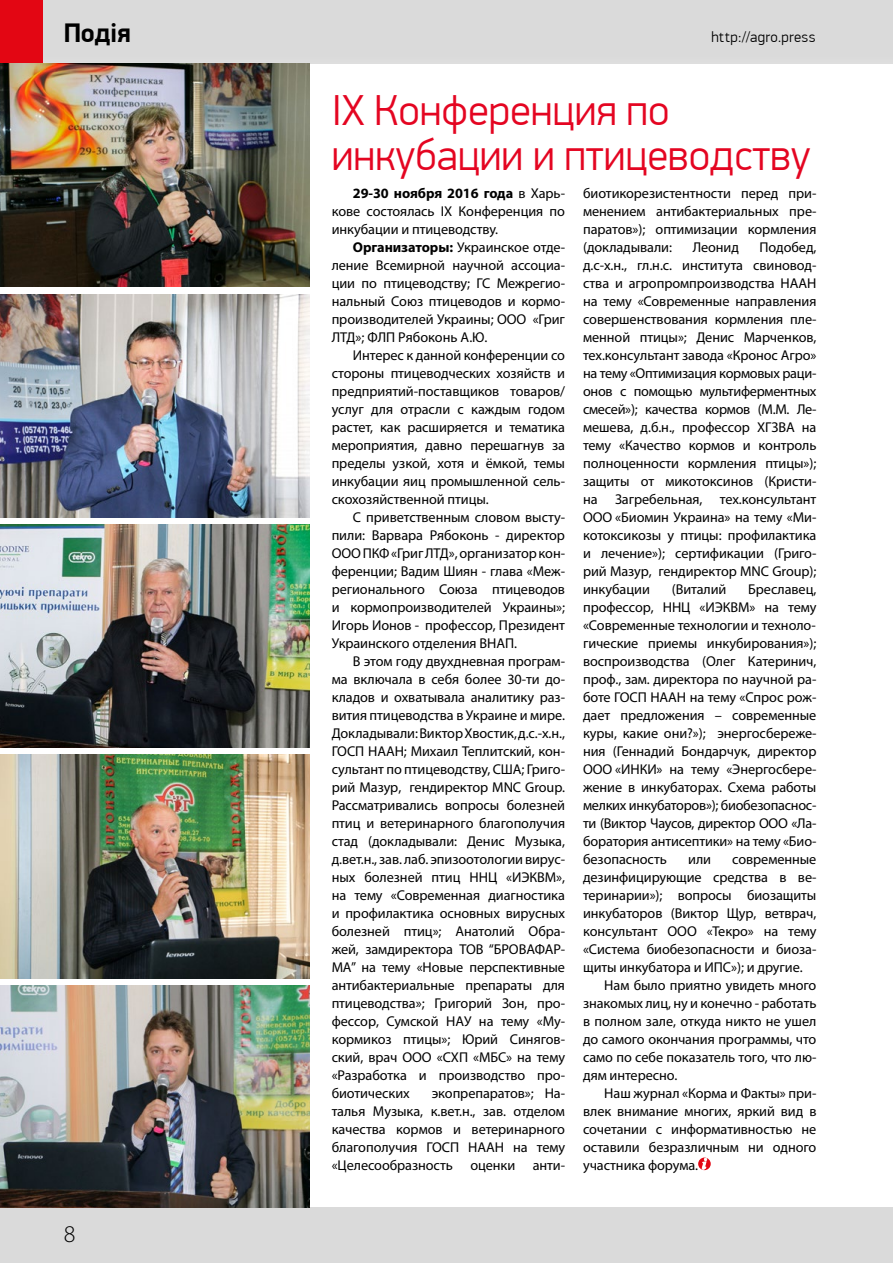
<style>
.page{position:relative;width:893px;height:1263px;background:#fff}
.page>*{position:absolute;margin:0;border:0;box-sizing:border-box;transform-origin:0 0}
.t1{font:300 43.5px/45px "PF Din Display Pro";color:#e40521}
.t2{font:700 27px "PF Din Display Pro";letter-spacing:-.015em;color:#000}
.t3{font:300 24px "Myriad Pro";color:#000}
.t4{font:300 15px "PF Din Display Pro";letter-spacing:.025em;color:#000}
.t5{font:14.25px/18px "Myriad Pro";letter-spacing:-.005em;color:#000;text-align:justify}
.s1{font-weight:700}
</style>
<div class="page">
<div style="left:0;top:1208px;width:893px;height:55px;background:#dadada"></div>
<div style="left:0;top:0;width:893px;height:64px;background:#dadada"></div>
<div style="left:0;top:0;width:43px;height:64px;background:#e30613"></div>
<img style="left:0;top:64px;width:309px;height:223px">
<img style="left:0;top:294px;width:309px;height:223px">
<img style="left:0;top:524px;width:309px;height:224px">
<img style="left:0;top:755px;width:309px;height:223px">
<img style="left:0;top:985px;width:309px;height:223px">
<svg style="left:698px;top:1157px;width:13px;height:13px"></svg>
<svg style="left:702px;top:1158px;width:5px;height:11px"></svg>
<h2 class="t2" style="left:64px;top:17px;width:69px">Подія</h2>
<p class="t4" style="left:711px;top:28px;width:106px">http://agro.press</p>
<h3 class="t3" style="left:64px;top:1219px;width:13px">8</h3>
<h1 class="t1" style="left:332px;top:89px;width:480px">IX Конференция по инкубации и птицеводству</h1>
<p class="t5" style="left:332px;top:184px;width:235px;text-indent:21px"><span class="s1">29-30 ноября 2016 года</span> в Харь&shy;кове состоялась IX Конференция по инкубации и птицеводству.</p>
<p class="t5" style="left:332px;top:238px;width:235px;text-indent:21px"><span class="s1">Организаторы:</span> Украинское отде&shy;ление Всемирной научной ассоциа&shy;ции по птицеводству; ГС Межрегио&shy;нальный Союз птицеводов и кормо&shy;производителей Украины; ООО «Григ ЛТД»; ФЛП Рябоконь А.Ю.</p>
<p class="t5" style="left:332px;top:346px;width:235px;text-indent:21px">Интерес к данной конференции со стороны птицеводческих хозяйств и предприятий-поставщиков товаров/ услуг для отрасли с каждым годом растет, как расширяется и тематика мероприятия, давно перешагнув за пределы узкой, хотя и ёмкой, темы инкубации яиц промышленной сель&shy;скохозяйственной птицы.</p>
<p class="t5" style="left:332px;top:508px;width:235px;text-indent:21px">С приветственным словом высту&shy;пили: Варвара Рябоконь - директор ООО ПКФ «Григ ЛТД», организатор кон&shy;ференции; Вадим Шиян - глава «Меж&shy;регионального Союза птицеводов и кормопроизводителей Украины»; Игорь Ионов - профессор, Президент Украинского отделения ВНАП.</p>
<p class="t5" style="left:332px;top:652px;width:235px;text-indent:21px">В этом году двухдневная програм&shy;ма включала в себя более 30-ти до&shy;кладов и охватывала аналитику раз&shy;вития птицеводства в Украине и мире.<br>Докладывали: Виктор Хвостик, д.с.-х.н., ГОСП НААН; Михаил Теплитский, кон&shy;сультант по птицеводству, США; Григо&shy;рий Мазур, гендиректор MNC Group.<br>Рассматривались вопросы болезней птиц и ветеринарного благополучия стад (докладывали: Денис Музыка, д.вет.н., зав. лаб. эпизоотологии вирус&shy;ных болезней птиц ННЦ «ИЭКВМ», на тему «Современная диагностика и профилактика основных вирусных болезней птиц»; Анатолий Обра&shy;жей, замдиректора ТОВ “БРОВАФАР-МА” на тему «Новые перспективные антибактериальные препараты для птицеводства»; Григорий Зон, про&shy;фессор, Сумской НАУ на тему «Му&shy;кормикоз птицы»; Юрий Синягов&shy;ский, врач ООО «СХП «МБС» на тему «Разработка и производство про&shy;биотических</p>
<p class="t5" style="left:583px;top:184px;width:235px">биотикорезистентности перед при&shy;менением антибактериальных пре&shy;паратов»); оптимизации кормления (докладывали:</p>
<p class="t5" style="left:583px;top:238px;width:235px;text-indent:177px">Подобед, д.с-х.н., гл.н.с. института свиновод&shy;ства и агропромпроизводства НААН на тему «Современные направления совершенствования кормления пле&shy;менной птицы»; Денис Марченков, тех.консультант завода «Кронос Агро» на тему «Оптимизация кормовых раци&shy;онов с помощью мультиферментных смесей»); качества кормов (М.М. Ле&shy;мешева, д.б.н., профессор ХГЗВА на тему «Качество кормов и контроль полноценности кормления птицы»); защиты от микотоксинов (Кристи&shy;на Загребельная, тех.консультант ООО «Биомин Украина» на тему «Ми&shy;котоксикозы у птицы: профилактика и лечение»); сертификации (Григо&shy;рий Мазур, гендиректор MNC Group); инкубации</p>
<p class="t5" style="left:693px;top:238px;width:48px">Леонид</p>
<p class="t5" style="left:672px;top:580px;width:56px">(Виталий</p>
<p class="t5" style="left:583px;top:580px;width:235px;text-indent:165px">Бреславец, профессор, ННЦ «ИЭКВМ» на тему «Современные технологии и техноло&shy;гические приемы инкубирования»); воспроизводства (Олег Катеринич, проф., зам. директора по научной ра&shy;боте ГОСП НААН на тему «Спрос рож&shy;дает предложения – современные куры, какие они?»); энергосбереже&shy;ния (Геннадий Бондарчук, директор ООО «ИНКИ» на тему «Энергосбере&shy;жение в инкубаторах. Схема работы мелких инкубаторов»); биобезопаснос&shy;ти (Виктор Чаусов, директор ООО «Ла&shy;боратория антисептики» на тему «Био&shy;безопасность</p>
<p class="t5" style="left:688px;top:850px;width:24px">или</p>
<p class="t5" style="left:732px;top:850px;width:86px">современные</p>
<p class="t5" style="left:583px;top:868px;width:235px">дезинфицирующие средства в ве-</p>
<p class="t5" style="left:583px;top:886px;width:235px">теринарии»); вопросы биозащиты</p>
<p class="t5" style="left:583px;top:904px;width:235px">инкубаторов (Виктор Щур, ветврач,</p>
<p class="t5" style="left:583px;top:922px;width:235px">консультант ООО «Текро» на тему</p>
<p class="t5" style="left:583px;top:940px;width:235px">«Система биобезопасности и биоза-</p>
<p class="t5" style="left:583px;top:958px;width:221px">щиты инкубатора и ИПС»); и другие.</p>
<p class="t5" style="left:604px;top:976px;width:214px">Нам было приятно увидеть много</p>
<p class="t5" style="left:583px;top:994px;width:235px">знакомых лиц, ну и конечно - работать</p>
<p class="t5" style="left:583px;top:1012px;width:235px">в полном зале, откуда никто не ушел</p>
<p class="t5" style="left:583px;top:1030px;width:235px">до самого окончания программы, что</p>
<p class="t5" style="left:583px;top:1048px;width:235px">само по себе показатель того, что лю-</p>
<p class="t5" style="left:583px;top:1066px;width:96px">дям интересно.</p>
<p class="t5" style="left:604px;top:1084px;width:214px">Наш журнал «Корма и Факты» при-</p>
<p class="t5" style="left:583px;top:1102px;width:235px">влек внимание многих, яркий вид в</p>
<p class="t5" style="left:583px;top:1120px;width:235px">сочетании с информативностью не</p>
<p class="t5" style="left:583px;top:1138px;width:235px">оставили безразличным ни одного</p>
<p class="t5" style="left:583px;top:1156px;width:117px">участника форума.</p>
<p class="t5" style="left:332px;top:1084px;width:235px;text-indent:100px">экопрепаратов»; На&shy;талья Музыка, к.вет.н., зав. отделом качества кормов и ветеринарного благополучия ГОСП НААН на тему «Целесообразность оценки анти-</p>
</div>
